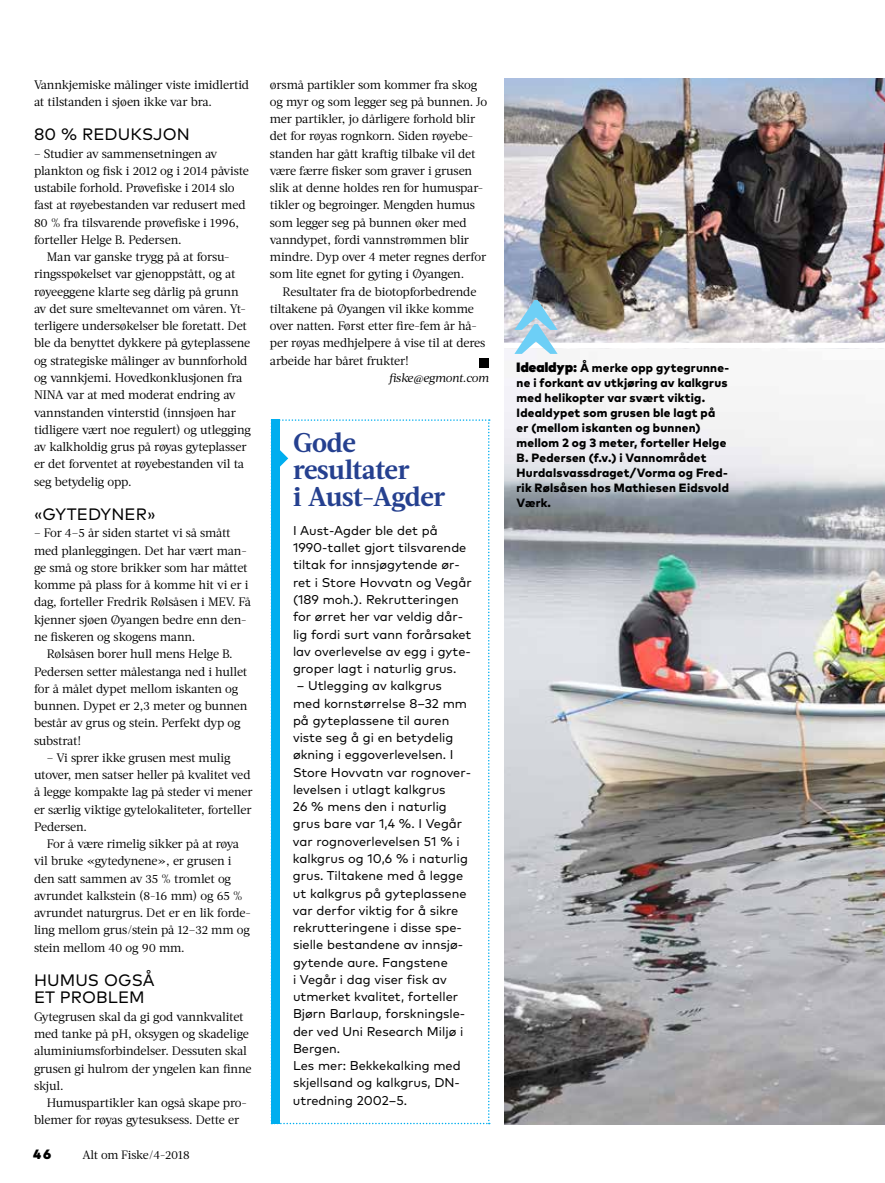
<style>
.page{position:relative;width:885px;height:1183px;background:#fff}
.page>*{position:absolute;margin:0;border:0;box-sizing:border-box;transform-origin:0 0}
.t1{font:700 27px/27px "Acta";letter-spacing:-.015em;color:#25408f}
.t2{font:16.5px/17.2px "Mark OT";letter-spacing:.005em;color:#000}
.t3{font:900 13.5px "Mark OT";color:#000}
.t4{font:12.75px/17.2px "Mark OT";color:#000}
.t5{font:12.3px/17.2px "Acta";letter-spacing:-.015em;color:#000}
.t6{font:800 12px/15px "Mark OT";letter-spacing:.015em;color:#000}
.t7{font:12px "Acta";letter-spacing:-.01em;color:#000}
.t8{font:italic 12px "Acta";letter-spacing:-.03em;color:#000}
.s1{font-weight:900;font-size:13.5px}
</style>
<div class="page">
<img style="left:504px;top:348px;width:380px;height:775px">
<img style="left:504px;top:79px;width:380px;height:263px">
<div style="left:479px;top:358px;width:10px;height:9px;background:#000"></div>
<svg style="left:271px;top:419px;width:218px;height:704px"></svg>
<svg style="left:514px;top:300px;width:43px;height:54px;background:#a4cfe3"></svg>
<p class="t5" style="left:34px;top:76px;width:216px">Vannkjemiske målinger viste imidlertid at tilstanden i sjøen ikke var bra.</p>
<h2 class="t2" style="left:34px;top:125px;width:157px">80 % REDUKSJON</h2>
<p class="t5" style="left:34px;top:145px;width:185px">– Studier av sammensetningen av</p>
<p class="t5" style="left:34px;top:162px;width:216px">plankton og fisk i 2012 og i 2014 påviste</p>
<p class="t5" style="left:34px;top:179px;width:202px">ustabile forhold. Prøvefiske i 2014 slo</p>
<p class="t5" style="left:34px;top:196px;width:213px">fast at røyebestanden var redusert med</p>
<p class="t5" style="left:34px;top:214px;width:207px">80 % fra tilsvarende prøvefiske i 1996,</p>
<p class="t5" style="left:34px;top:231px;width:149px">forteller Helge B. Pedersen.</p>
<p class="t5" style="left:47px;top:248px;width:184px">Man var ganske trygg på at forsu-</p>
<p class="t5" style="left:34px;top:265px;width:203px">ringsspøkelset var gjenoppstått, og at</p>
<p class="t5" style="left:34px;top:283px;width:206px">røyeeggene klarte seg dårlig på grunn</p>
<p class="t5" style="left:34px;top:300px;width:213px">av det sure smeltevannet om våren. Yt-</p>
<p class="t5" style="left:34px;top:317px;width:214px">terligere undersøkelser ble foretatt. Det</p>
<p class="t5" style="left:34px;top:334px;width:218px">ble da benyttet dykkere på gyteplassene</p>
<p class="t5" style="left:34px;top:352px;width:215px">og strategiske målinger av bunnforhold</p>
<p class="t5" style="left:34px;top:369px;width:210px">og vannkjemi. Hovedkonklusjonen fra</p>
<p class="t5" style="left:34px;top:386px;width:203px">NINA var at med moderat endring av</p>
<p class="t5" style="left:34px;top:403px;width:203px">vannstanden vinterstid (innsjøen har</p>
<p class="t5" style="left:34px;top:421px;width:218px">tidligere vært noe regulert) og utlegging</p>
<p class="t5" style="left:34px;top:438px;width:214px">av kalkholdig grus på røyas gyteplasser</p>
<p class="t5" style="left:34px;top:455px;width:211px">er det forventet at røyebestanden vil ta</p>
<p class="t5" style="left:34px;top:472px;width:99px">seg betydelig opp.</p>
<h2 class="t2" style="left:34px;top:505px;width:123px">«GYTEDYNER»</h2>
<p class="t5" style="left:34px;top:524px;width:218px">– For 4–5 år siden startet vi så smått med planleggingen. Det har vært man&shy;ge små og store brikker som har måttet komme på plass for å komme hit vi er i dag, forteller Fredrik Rølsåsen i MEV. Få kjenner sjøen Øyangen bedre enn den&shy;ne fiskeren og skogens mann.</p>
<p class="t5" style="left:34px;top:645px;width:215px;text-indent:13px">Rølsåsen borer hull mens Helge B.<br>Pedersen setter målestanga ned i hullet for å målet dypet mellom iskanten og bunnen. Dypet er 2,3 meter og bunnen består av grus og stein. Perfekt dyp og substrat!</p>
<p class="t5" style="left:34px;top:748px;width:220px;text-indent:13px">– Vi sprer ikke grusen mest mulig utover, men satser heller på kvalitet ved å legge kompakte lag på steder vi mener er særlig viktige gytelokaliteter, forteller Pedersen.</p>
<p class="t5" style="left:34px;top:835px;width:218px;text-indent:13px">For å være rimelig sikker på at røya vil bruke «gytedynene», er grusen i den satt sammen av 35 % tromlet og avrundet kalkstein (8-16 mm) og 65 % avrundet naturgrus. Det er en lik forde&shy;ling mellom grus/stein på 12–32 mm og stein mellom 40 og 90 mm.</p>
<h2 class="t2" style="left:34px;top:971px;width:122px">HUMUS OGSÅ<br>ET PROBLEM</h2>
<p class="t5" style="left:34px;top:1007px;width:219px">Gytegrusen skal da gi god vannkvalitet med tanke på pH, oksygen og skadelige aluminiumsforbindelser. Dessuten skal grusen gi hulrom der yngelen kan finne skjul.</p>
<p class="t5" style="left:34px;top:1093px;width:214px;text-indent:13px">Humuspartikler kan også skape pro&shy;blemer for røyas gytesuksess. Dette er</p>
<p class="t3" style="left:33px;top:1145px;width:19px">46</p>
<p class="t7" style="left:82px;top:1147px;width:109px">Alt om Fiske/4-2018</p>
<p class="t5" style="left:270px;top:76px;width:219px">ørsmå partikler som kommer fra skog og myr og som legger seg på bunnen. Jo mer partikler, jo dårligere forhold blir det for røyas rognkorn. Siden røyebe&shy;standen har gått kraftig tilbake vil det være færre fisker som graver i grusen slik at denne holdes ren for humuspar&shy;tikler og begroinger. Mengden humus som legger seg på bunnen øker med vanndypet, fordi vannstrømmen blir mindre. Dyp over 4 meter regnes derfor som lite egnet for gyting i Øyangen.</p>
<p class="t5" style="left:270px;top:283px;width:217px;text-indent:13px">Resultater fra de biotopforbedrende tiltakene på Øyangen vil ikke komme over natten. Først etter fire-fem år hå&shy;per røyas medhjelpere å vise til at deres arbeide har båret frukter!</p>
<p class="t8" style="left:388px;top:371px;width:102px">fiske@egmont.com</p>
<h1 class="t1" style="left:293px;top:429px;width:154px">Gode resultater<br>i Aust-Agder</h1>
<p class="t4" style="left:293px;top:521px;width:180px">I Aust-Agder ble det på<br>1990-tallet gjort tilsvarende tiltak for innsjøgytende ør&shy;ret i Store Hovvatn og Vegår (189 moh.). Rekrutteringen for ørret her var veldig dår&shy;lig fordi surt vann forårsaket lav overlevelse av egg i gyte&shy;groper lagt i naturlig grus.</p>
<p class="t4" style="left:293px;top:676px;width:178px">– Utlegging av kalkgrus<br>med kornstørrelse 8–32 mm på gyteplassene til auren viste seg å gi en betydelig økning i eggoverlevelsen. I<br>Store Hovvatn var rognover&shy;levelsen i utlagt kalkgrus<br>26 % mens den i naturlig grus bare var 1,4 %. I Vegår var rognoverlevelsen 51 % i kalkgrus og 10,6 % i naturlig grus. Tiltakene med å legge ut kalkgrus på gyteplassene var derfor viktig for å sikre rekrutteringene i disse spe&shy;sielle bestandene av innsjø&shy;gytende aure. Fangstene<br>i Vegår i dag viser fisk av utmerket kvalitet, forteller<br>Bjørn Barlaup, forskningsle&shy;der ved Uni Research Miljø i<br>Bergen.<br>Les mer: Bekkekalking med skjellsand og kalkgrus, DN&shy;utredning 2002–5.</p>
<p class="t6" style="left:516px;top:360px;width:214px"><span class="s1">Idealdyp:</span> Å merke opp gytegrunne&shy;ne i forkant av utkjøring av kalkgrus med helikopter var svært viktig.<br>Idealdypet som grusen ble lagt på er (mellom iskanten og bunnen) mellom 2 og 3 meter, forteller Helge<br>B. Pedersen (f.v.) i Vannområdet<br>Hurdalsvassdraget/Vorma og Fred&shy;rik Rølsåsen hos Mathiesen Eidsvold<br>Værk.</p>
</div>
